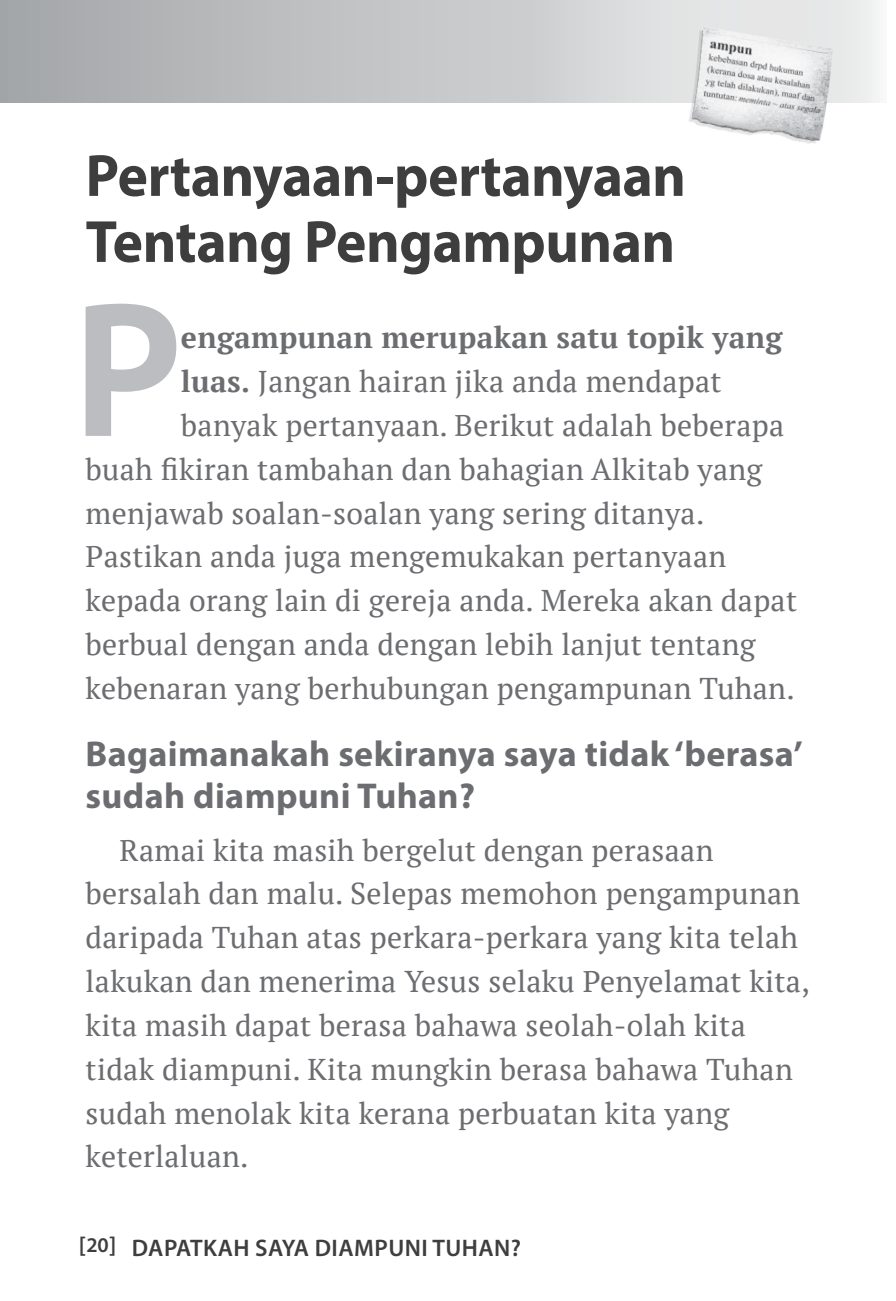
<style>
.page{position:relative;width:896px;height:1301px;background:#fff}
.page>*{position:absolute;margin:0;border:0;box-sizing:border-box;transform-origin:0 0}
.t1{font:700 186.3px "PT Sans";color:#bcbdc0}
.t2{font:700 60px/66px "Myriad Pro";letter-spacing:-.01em;color:#3e3e3f;scale:.96 1}
.t3{font:700 36px/42px "Myriad Pro";letter-spacing:.01em;color:#6c6d70}
.t4{font:30px/43.8px "PT Serif";letter-spacing:.01em;color:#6c6d70}
.t5{font:700 30px "PT Serif";letter-spacing:.01em;color:#6c6d70}
.t6{font:600 24px "Myriad Pro";letter-spacing:.02em;color:#3e3e3f}
.s1{font-weight:700}
.s2{font-size:21px}
</style>
<div class="page">
<div style="left:0;top:0;width:887px;height:103px;background:linear-gradient(to right,#a2a5a7,#f0f0f1)"></div>
<img style="left:671px;top:13px;width:181px;height:131px">
<h2 class="t2" style="left:86px;top:141px;width:627px">Pertanyaan-pertanyaan<br>Tentang Pengampunan</h2>
<h1 class="t1" style="left:74px;top:246px;width:108px">P</h1>
<p class="t5" style="left:181px;top:317px;width:603px">engampunan merupakan satu topik yang</p>
<p class="t4" style="left:181px;top:359px;width:542px"><span class="s1">luas.</span> Jangan hairan jika anda mendapat</p>
<p class="t4" style="left:181px;top:403px;width:605px">banyak pertanyaan. Berikut adalah beberapa</p>
<p class="t4" style="left:86px;top:447px;width:678px">buah fikiran tambahan dan bahagian Alkitab yang</p>
<p class="t4" style="left:86px;top:490px;width:620px">menjawab soalan-soalan yang sering ditanya.</p>
<p class="t4" style="left:86px;top:534px;width:642px">Pastikan anda juga mengemukakan pertanyaan</p>
<p class="t4" style="left:86px;top:578px;width:713px">kepada orang lain di gereja anda. Mereka akan dapat</p>
<p class="t4" style="left:86px;top:622px;width:671px">berbual dengan anda dengan lebih lanjut tentang</p>
<p class="t4" style="left:86px;top:666px;width:710px">kebenaran yang berhubungan pengampunan Tuhan.</p>
<p class="t3" style="left:86px;top:732px;width:718px">Bagaimanakah sekiranya saya tidak ‘berasa’ sudah diampuni Tuhan?</p>
<p class="t4" style="left:86px;top:827px;width:725px;text-indent:34px">Ramai kita masih bergelut dengan perasaan bersalah dan malu. Selepas memohon pengampunan daripada Tuhan atas perkara-perkara yang kita telah lakukan dan menerima Yesus selaku Penyelamat kita, kita masih dapat berasa bahawa seolah-olah kita tidak diampuni. Kita mungkin berasa bahawa Tuhan sudah menolak kita kerana perbuatan kita yang keterlaluan.</p>
<p class="t6" style="left:79px;top:1232px;width:443px">[<span class="s2">20</span>] DAPATKAH SAYA DIAMPUNI TUHAN?</p>
</div>
